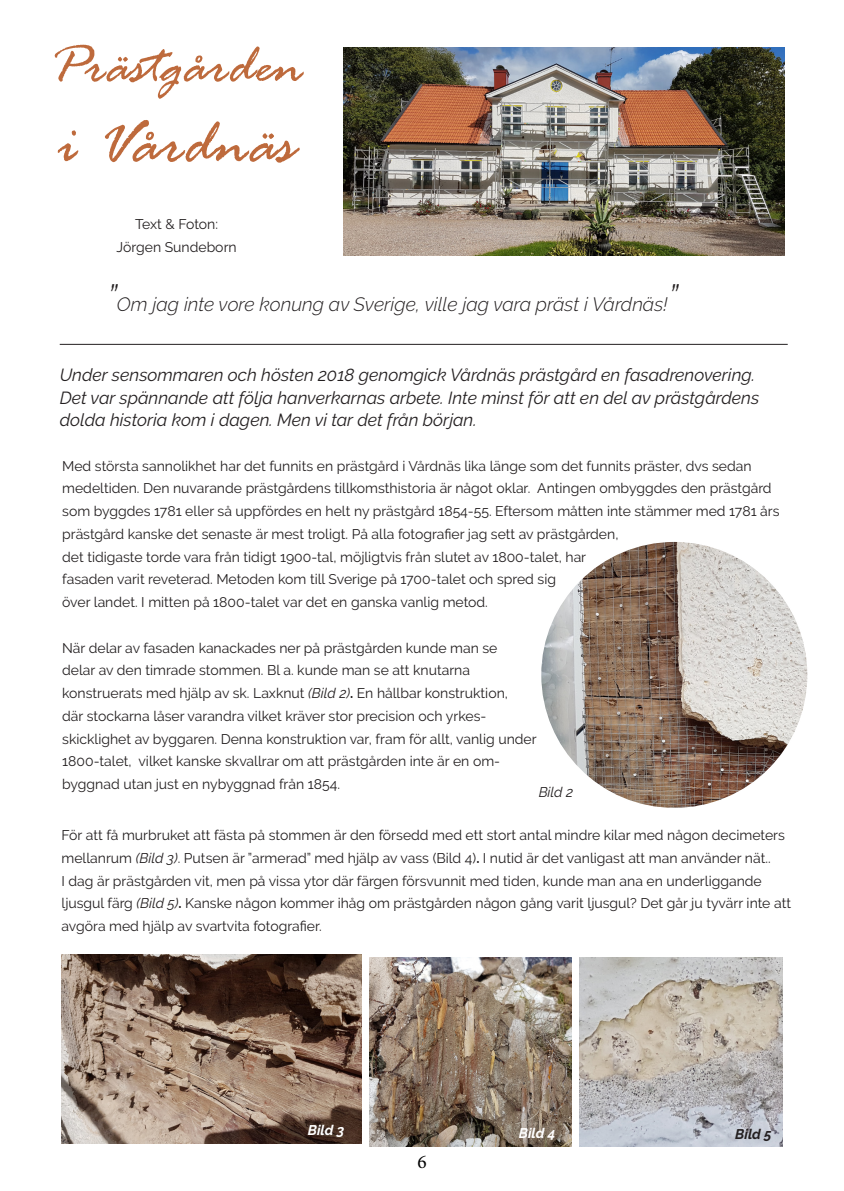
<style>
.page{position:relative;width:844px;height:1191px;background:#fff}
.page>*{position:absolute;margin:0;border:0;box-sizing:border-box;transform-origin:0 0}
.Mellanrubriker_-_kop{font:italic 66.5px "Rage";color:#be6a3c}
.Mellanrubriker_-_kop-2{font:italic 57.75px "Rage";color:#be6a3c}
.Mellanrubriker_-_kop-3{font:italic 300 19.25px "Raleway";color:#231f20}
.t1{font:19.25px "Minion Pro";color:#000}
.Mellanrubriker_-_kop-4{font:italic 17.5px/22.8px "Raleway";color:#231f20}
.Mellanrubriker_-_kop-5{font:14px/22.8px "Raleway";color:#231f20}
.Mellanrubriker_-_kop-6{font:italic 700 14px "Raleway";color:#fff}
.Mellanrubriker_-_kop-7{font:italic 14px "Raleway";color:#231f20}
.Mellanrubriker_-_kop-8{font:italic 700 14px "Raleway";color:#231f20}
.s1{font-size:36.75px}
.s2{font-style:italic}
.s3{font-weight:700}
</style>
<div class="page">
<img style="left:343px;top:48px;width:441px;height:207px">
<img style="left:540px;top:541px;width:268px;height:267px;border-radius:134px">
<img style="left:61px;top:954px;width:300px;height:189px">
<img style="left:369px;top:957px;width:202px;height:189px">
<img style="left:579px;top:957px;width:203px;height:189px">
<hr style="left:60px;top:344px;width:727px;height:1px;background:#231f20">
<p class="Mellanrubriker_-_kop-2" style="left:50px;top:35px;width:255px">Prästgården</p>
<p class="Mellanrubriker_-_kop" style="left:58px;top:108px;width:239px">i Vårdnäs</p>
<p class="Mellanrubriker_-_kop-5" style="left:135px;top:213px;width:84px">Text &amp; Foton:</p>
<p class="Mellanrubriker_-_kop-5" style="left:117px;top:235px;width:122px">Jörgen Sundeborn</p>
<p class="Mellanrubriker_-_kop-3" style="left:107px;top:293px;width:572px"><span class="s1">”</span>Om jag inte vore konung av Sverige, ville jag vara präst i Vårdnäs!<span class="s1">”</span></p>
<p class="Mellanrubriker_-_kop-4" style="left:60px;top:363px;width:696px">Under sensommaren och hösten 2018 genomgick Vårdnäs prästgård en fasadrenovering.</p>
<p class="Mellanrubriker_-_kop-4" style="left:60px;top:386px;width:700px">Det var spännande att följa hanverkarnas arbete. Inte minst för att en del av prästgårdens dolda historia kom i dagen. Men vi tar det från början.</p>
<p class="Mellanrubriker_-_kop-5" style="left:62px;top:454px;width:718px">Med största sannolikhet har det funnits en prästgård i Vårdnäs lika länge som det funnits präster, dvs sedan medeltiden. Den nuvarande prästgårdens tillkomsthistoria är något oklar. Antingen ombyggdes den prästgård som byggdes 1781 eller så uppfördes en helt ny prästgård 1854-55. Eftersom måtten inte stämmer med 1781 års prästgård kanske det senaste är mest troligt. På alla fotografier jag sett av prästgården,<br>det tidigaste torde vara från tidigt 1900-tal, möjligtvis från slutet av 1800-talet, har<br>fasaden varit reveterad. Metoden kom till Sverige på 1700-talet och spred sig<br>över landet. I mitten på 1800-talet var det en ganska vanlig metod.</p>
<p class="Mellanrubriker_-_kop-5" style="left:62px;top:636px;width:436px">När delar av fasaden kanackades ner på prästgården kunde man se delar av den timrade stommen. Bl a. kunde man se att knutarna</p>
<p class="Mellanrubriker_-_kop-5" style="left:62px;top:682px;width:447px">konstruerats med hjälp av sk. Laxknut <span class="s2">(Bild 2)</span><span class="s3">.</span> En hållbar konstruktion, där stockarna låser varandra vilket kräver stor precision och yrkes-</p>
<p class="Mellanrubriker_-_kop-5" style="left:62px;top:727px;width:476px">skicklighet av byggaren. Denna konstruktion var, fram för allt, vanlig under<br>1800-talet, vilket kanske skvallrar om att prästgården inte är en om-</p>
<p class="Mellanrubriker_-_kop-5" style="left:62px;top:773px;width:279px">byggnad utan just en nybyggnad från 1854.</p>
<p class="Mellanrubriker_-_kop-7" style="left:538px;top:783px;width:36px">Bild 2</p>
<p class="Mellanrubriker_-_kop-5" style="left:61px;top:823px;width:730px">För att få murbruket att fästa på stommen är den försedd med ett stort antal mindre kilar med någon decimeters mellanrum <span class="s2">(Bild 3)</span>. Putsen är ”armerad” med hjälp av vass (Bild 4)<span class="s3">.</span> I nutid är det vanligast att man använder nät..<br>I dag är prästgården vit, men på vissa ytor där färgen försvunnit med tiden, kunde man ana en underliggande ljusgul färg <span class="s2">(Bild 5)</span><span class="s3">.</span> Kanske någon kommer ihåg om prästgården någon gång varit ljusgul? Det går ju tyvärr inte att avgöra med hjälp av svartvita fotografier.</p>
<p class="Mellanrubriker_-_kop-6" style="left:308px;top:1122px;width:38px">Bild 3</p>
<p class="Mellanrubriker_-_kop-6" style="left:518px;top:1124px;width:38px">Bild 4</p>
<p class="Mellanrubriker_-_kop-8" style="left:735px;top:1126px;width:38px">Bild 5</p>
<h3 class="t1" style="left:417px;top:1148px;width:11px">6</h3>
</div>
